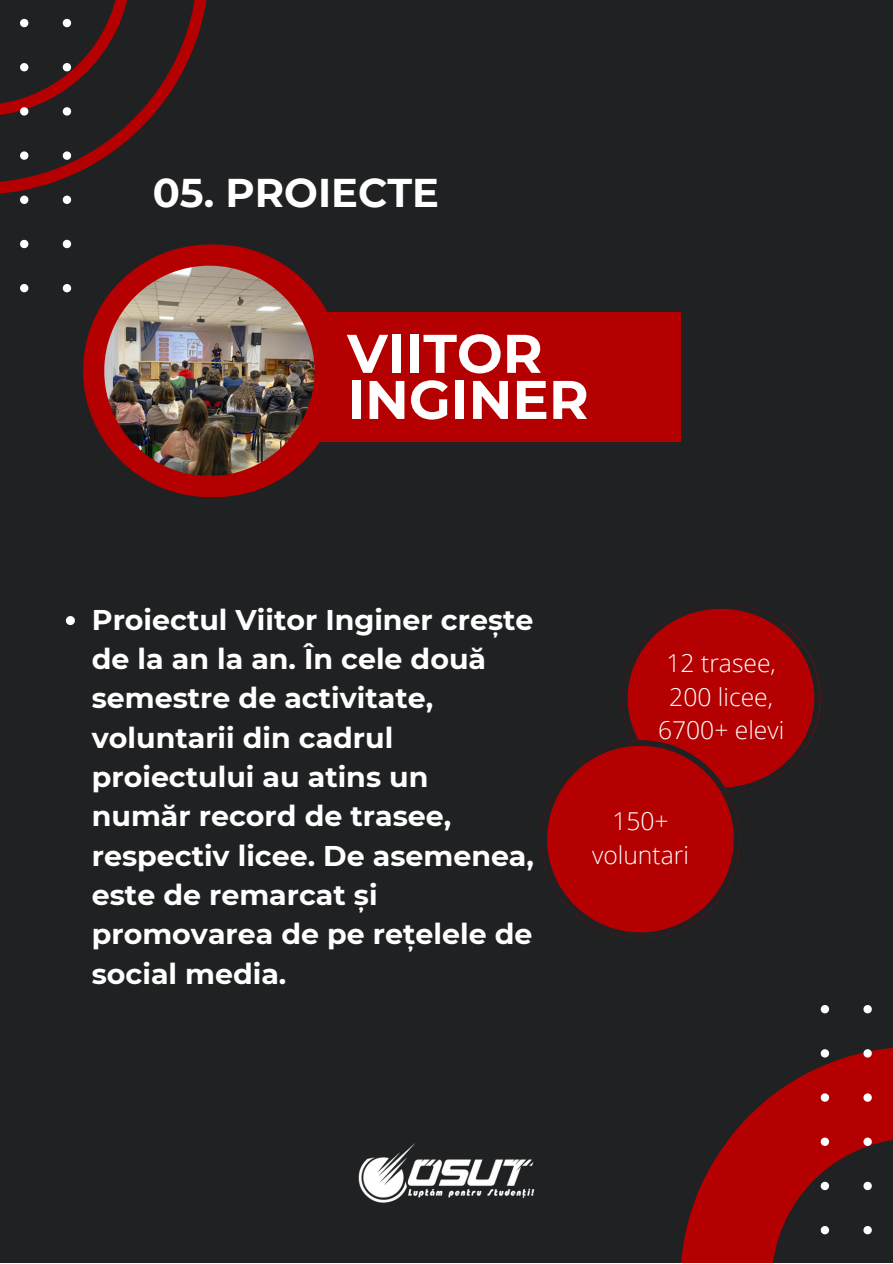
<style>
.page{position:relative;width:893px;height:1264px;background:#fff}
.page>*{position:absolute;margin:0;border:0;box-sizing:border-box;transform-origin:0 0}
.t1{font:700 54.3px "Montserrat";color:#fff}
.t2{font:700 40.05px "Montserrat";color:#fff}
.t3{font:700 28.5px/39.3px "Montserrat";color:#fff}
.t4{font:300 24.6px/33.8px "Open Sans";color:#fff;text-align:center}
</style>
<div class="page">
<div style="left:0;top:0;width:892px;height:1262px;background:#1f2122"></div>
<svg style="left:0;top:0;width:207px;height:292px"></svg>
<svg style="left:681px;top:1067px;width:139px;height:195px;fill:#b40001"></svg>
<svg style="left:820px;top:1005px;width:72px;height:230px"></svg>
<img style="left:358px;top:1143px;width:177px;height:60px">
<div style="left:185px;top:313px;width:495px;height:129px;background:#b40001"></div>
<svg style="left:541px;top:603px;width:278px;height:335px"></svg>
<svg style="left:66px;top:616px;width:9px;height:9px"></svg>
<svg style="left:83px;top:244px;width:252px;height:253px"></svg>
<img style="left:104px;top:266px;width:210px;height:210px">
<p class="t2" style="left:153px;top:169px;width:288px">05. PROIECTE</p>
<p class="t1" style="left:347px;top:320px;width:197px">VIITOR</p>
<p class="t1" style="left:347px;top:366px;width:243px">INGINER</p>
<p class="t3" style="left:92px;top:599px;width:443px">Proiectul Viitor Inginer crește de la an la an. În cele două semestre de activitate, voluntarii din cadrul proiectului au atins un număr record de trasee, respectiv licee. De asemenea, este de remarcat și promovarea de pe rețelele de social media.</p>
<p class="t4" style="left:658px;top:645px;width:128px">12 trasee,<br>200 licee,<br>6700+ elevi</p>
<p class="t4" style="left:592px;top:803px;width:98px">150+ voluntari</p>
</div>
